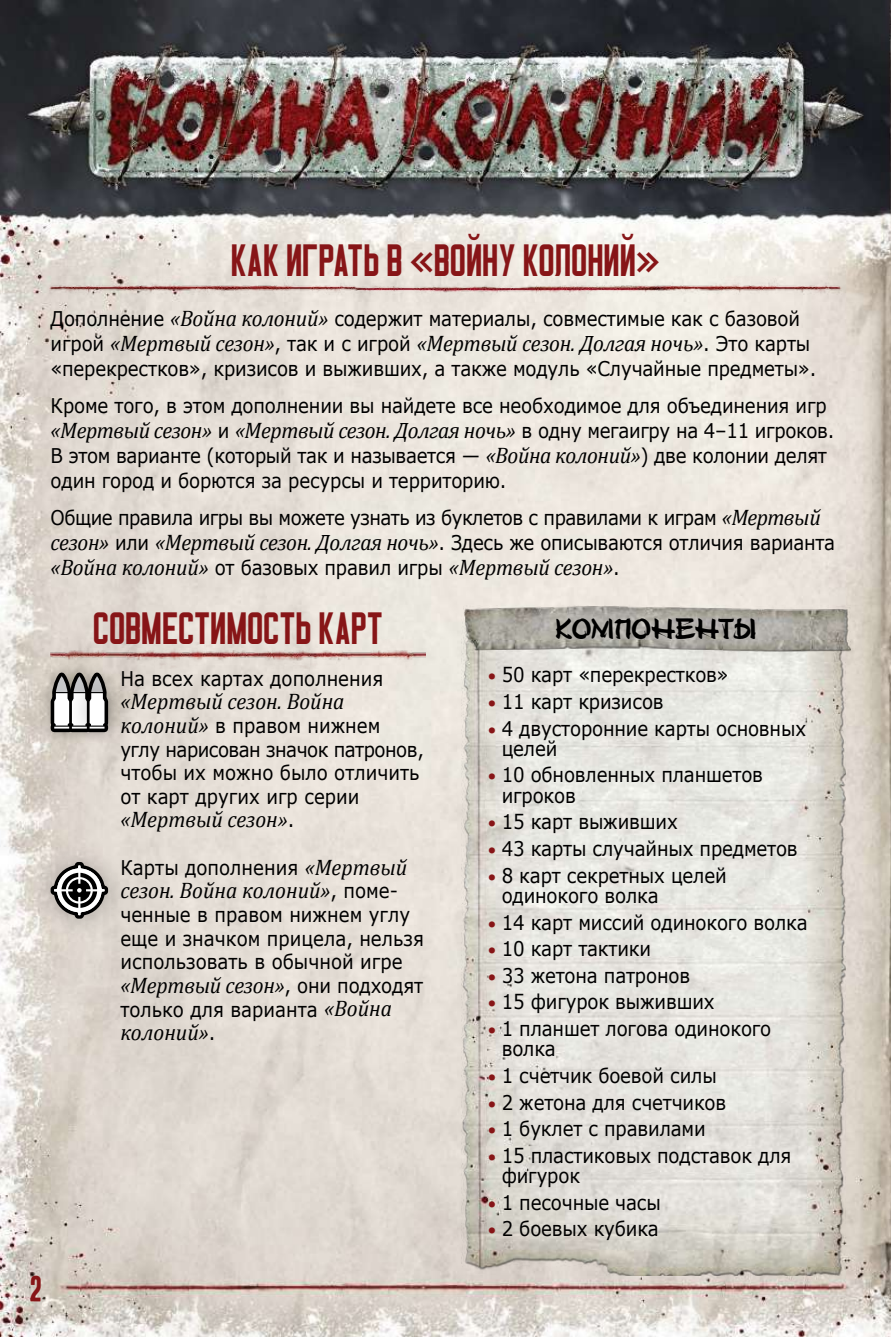
<style>
.page{position:relative;width:891px;height:1337px;background:#fff}
.page>*{position:absolute;margin:0;border:0;box-sizing:border-box;transform-origin:0 0}
.t1{font:45px "Matthan Sans NC";color:#871517}
.t2{font:31.5px "Headline HPLHS One";color:#871517}
.t3{font:700 29.25px "Stylo";letter-spacing:-.025em;color:#000}
.t4{font:italic 22.5px "Cambria";letter-spacing:-.01em;color:#000;scale:.95 1}
.t5{font:20.25px/23.6px "Verdana";letter-spacing:-.01em;color:#000;scale:.9 1}
.t6{font:20.25px/24.8px "Verdana";letter-spacing:-.03em;color:#000;scale:.9 1}
.s1{font-family:"Cambria";font-style:italic;font-size:22.5px}
.s2{font-family:"Verdana";font-style:normal;font-size:20.25px}
.s3{font-family:"Myriad Pro";font-weight:900;font-size:21.38px;color:#871517}
</style>
<div class="page">
<img style="left:0;top:0;width:891px;height:1336px">
<img style="left:461px;top:613px;width:384px;height:662px">
<img style="left:463px;top:605px;width:388px;height:47px">
<img style="left:50px;top:269px;width:792px;height:35px">
<img style="left:51px;top:635px;width:374px;height:34px">
<div style="left:38px;top:661px;width:83px;height:84px;background:#000;opacity:.25"></div>
<div style="left:66px;top:670px;width:61px;height:78px;background:#000;opacity:.32"></div>
<svg style="left:47px;top:666px;width:65px;height:69px"></svg>
<div style="left:29px;top:840px;width:100px;height:100px;background:#000;opacity:.32"></div>
<svg style="left:49px;top:778px;width:61px;height:224px;background:#c9c2bb"></svg>
<h1 class="t1" style="left:231px;top:233px;width:431px">КАК ИГРАТЬ В «ВОЙНУ КОЛОНИЙ»</h1>
<p class="t5" style="left:51px;top:307px;width:834px">Дополнение <span class="s1">«Война колоний»</span> содержит материалы, совместимые как с базовой</p>
<p class="t4" style="left:51px;top:327px;width:801px"><span class="s2">игрой</span> «Мертвый сезон»<span class="s2">, так и с игрой</span> «Мертвый сезон. Долгая ночь»<span class="s2">. Это карты</span></p>
<p class="t5" style="left:51px;top:349px;width:864px;line-height:37.6px">«перекрестков», кризисов и выживших, а также модуль «Случайные предметы».<br>Кроме того, в этом дополнении вы найдете все необходимое для объединения игр</p>
<p class="t4" style="left:51px;top:414px;width:826px">«Мертвый сезон» <span class="s2">и</span> «Мертвый сезон. Долгая ночь» <span class="s2">в одну мегаигру на 4–11 игроков.</span></p>
<p class="t5" style="left:51px;top:443px;width:864px;line-height:24.8px">В этом варианте (который так и называется — <span class="s1">«Война колоний»</span>) две колонии делят один город и борются за ресурсы и территорию.</p>
<p class="t6" style="left:51px;top:505px;width:873px">Общие правила игры вы можете узнать из буклетов с правилами к играм <span class="s1">«Мертвый сезон»</span> или <span class="s1">«Мертвый сезон. Долгая ночь»</span>. Здесь же описываются отличия варианта</p>
<p class="t4" style="left:51px;top:551px;width:601px">«Война колоний» <span class="s2">от базовых правил игры</span> «Мертвый сезон»<span class="s2">.</span></p>
<h1 class="t1" style="left:93px;top:601px;width:292px">СОВМЕСТИМОСТЬ КАРТ</h1>
<p class="t5" style="left:120px;top:666px;width:294px">На всех картах дополнения</p>
<p class="t4" style="left:120px;top:685px;width:237px">«Мертвый сезон. Война</p>
<p class="t5" style="left:120px;top:713px;width:339px"><span class="s1">колоний»</span> в правом нижнем углу нарисован значок патронов, чтобы их можно было отличить от карт других игр серии</p>
<p class="t4" style="left:120px;top:803px;width:185px">«Мертвый сезон»<span class="s2">.</span></p>
<p class="t5" style="left:120px;top:855px;width:320px">Карты дополнения <span class="s1">«Мертвый</span></p>
<p class="t4" style="left:120px;top:874px;width:294px">сезон. Война колоний»<span class="s2">, поме-</span></p>
<p class="t5" style="left:120px;top:902px;width:339px">ченные в правом нижнем углу еще и значком прицела, нельзя использовать в обычной игре</p>
<p class="t4" style="left:120px;top:969px;width:320px">«Мертвый сезон»<span class="s2">, они подходят</span></p>
<p class="t5" style="left:120px;top:997px;width:303px">только для варианта <span class="s1">«Война</span></p>
<p class="t4" style="left:120px;top:1016px;width:102px">колоний»<span class="s2">.</span></p>
<h3 class="t3" style="left:556px;top:616px;width:202px">КОМПОНЕНТЫ</h3>
<p class="t5" style="left:488px;top:663px;width:269px"><span class="s3">•</span> 50 карт «перекрестков»</p>
<p class="t5" style="left:488px;top:689px;width:197px"><span class="s3">•</span> 11 карт кризисов</p>
<p class="t5" style="left:502px;top:718px;width:340px;line-height:20.2px;text-indent:-14px"><span class="s3">•</span> 4 двусторонние карты основных целей</p>
<p class="t5" style="left:502px;top:764px;width:292px;line-height:20.2px;text-indent:-14px"><span class="s3">•</span> 10 обновленных планшетов игроков</p>
<p class="t5" style="left:488px;top:810px;width:212px"><span class="s3">•</span> 15 карт выживших</p>
<p class="t5" style="left:488px;top:836px;width:345px"><span class="s3">•</span> 43 карты случайных предметов</p>
<p class="t5" style="left:502px;top:865px;width:252px;line-height:20.2px;text-indent:-14px"><span class="s3">•</span> 8 карт секретных целей одинокого волка</p>
<p class="t5" style="left:488px;top:910px;width:357px"><span class="s3">•</span> 14 карт миссий одинокого волка</p>
<p class="t5" style="left:488px;top:936px;width:183px"><span class="s3">•</span> 10 карт тактики</p>
<p class="t5" style="left:488px;top:963px;width:226px"><span class="s3">•</span> 33 жетона патронов</p>
<p class="t5" style="left:488px;top:990px;width:253px"><span class="s3">•</span> 15 фигурок выживших</p>
<p class="t5" style="left:502px;top:1018px;width:301px;line-height:20.2px;text-indent:-14px"><span class="s3">•</span> 1 планшет логова одинокого волка</p>
<p class="t5" style="left:488px;top:1063px;width:256px"><span class="s3">•</span> 1 счетчик боевой силы</p>
<p class="t5" style="left:488px;top:1090px;width:266px"><span class="s3">•</span> 2 жетона для счетчиков</p>
<p class="t5" style="left:488px;top:1116px;width:243px"><span class="s3">•</span> 1 буклет с правилами</p>
<p class="t5" style="left:502px;top:1145px;width:323px;line-height:20.2px;text-indent:-14px"><span class="s3">•</span> 15 пластиковых подставок для фигурок</p>
<p class="t5" style="left:488px;top:1190px;width:193px"><span class="s3">•</span> 1 песочные часы</p>
<p class="t5" style="left:488px;top:1217px;width:191px"><span class="s3">•</span> 2 боевых кубика</p>
<h2 class="t2" style="left:30px;top:1273px;width:13px">2</h2>
</div>
